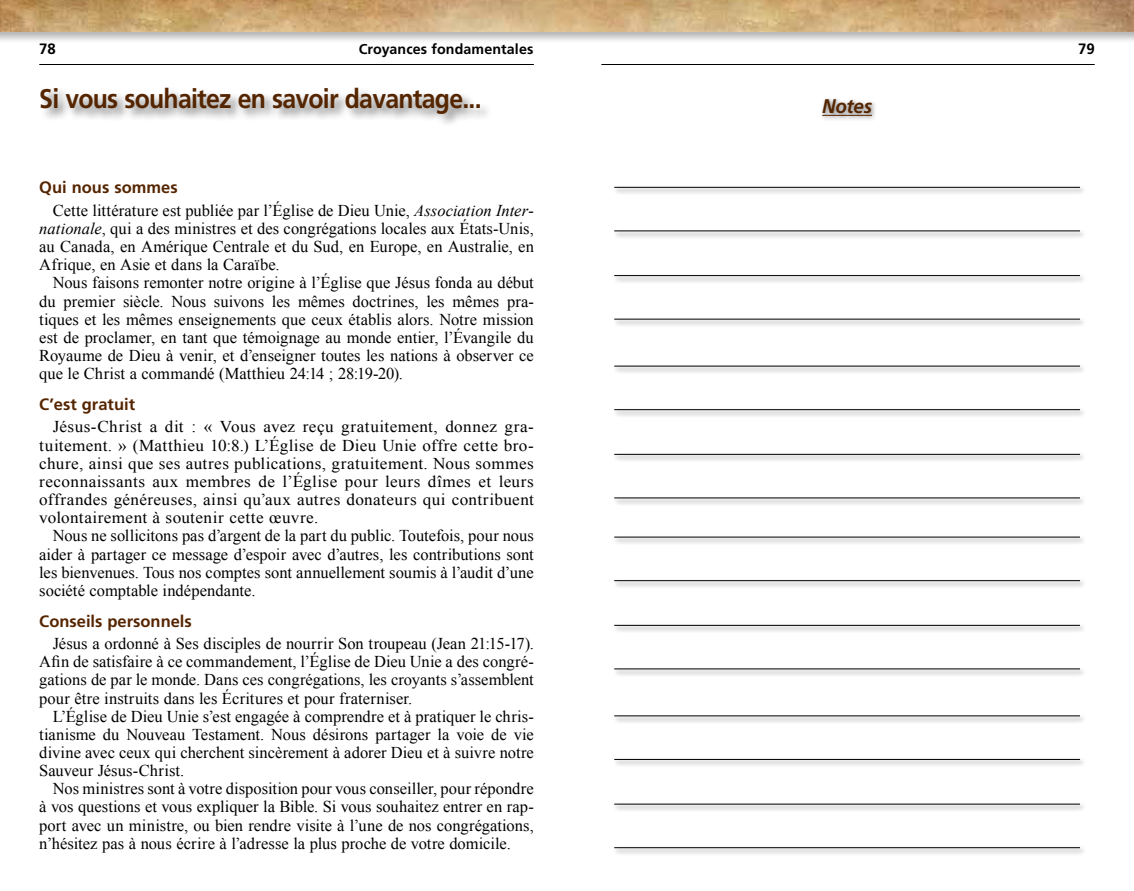
<style>
.page{position:relative;width:1134px;height:891px;background:#fff}
.page>*{position:absolute;margin:0;border:0;box-sizing:border-box;transform-origin:0 0}
.t1{font:700 27px "Frutiger";letter-spacing:-.03em;color:#552500;scale:.92 1}
.t2{font:italic 700 19.8px "Frutiger";letter-spacing:-.015em;color:#552500;scale:.95 1}
.t3{font:16.5px/18.1px "Times New Roman";letter-spacing:.005em;color:#000;text-align:justify}
.t4{font:16.5px/18.1px "Times New Roman";letter-spacing:.005em;color:#000;text-align:justify;scale:1.04 1}
.t5{font:700 16.5px "Frutiger";color:#552500}
.t6{font:700 15px "Frutiger";color:#000}
.t7{font:700 14.25px "Frutiger";letter-spacing:.01em;color:#000}
.s1{font-style:italic}
</style>
<div class="page">
<hr style="left:39px;top:64px;width:495px;height:1px;background:#000">
<hr style="left:601px;top:64px;width:494px;height:1px;background:#000">
<div style="left:0;top:0;width:1134px;height:44px;background:#000;opacity:.3"></div>
<img style="left:0;top:0;width:1134px;height:31px">
<div style="left:39px;top:87px;width:455px;height:41px;background:#000;opacity:.5"></div>
<div style="left:819px;top:97px;width:59px;height:25px;background:#000;opacity:.51"></div>
<hr style="left:822px;top:115px;width:50px;height:1px;background:#552500">
<div style="left:613px;top:185px;width:474px;height:11px;background:#000;opacity:.75"></div>
<hr style="left:614px;top:187px;width:466px;height:1px;background:#000">
<div style="left:613px;top:229px;width:474px;height:10px;background:#000;opacity:.75"></div>
<hr style="left:614px;top:231px;width:466px;height:1px;background:#000">
<div style="left:613px;top:274px;width:474px;height:10px;background:#000;opacity:.75"></div>
<hr style="left:614px;top:275px;width:466px;height:1px;background:#000">
<div style="left:613px;top:317px;width:474px;height:10px;background:#000;opacity:.75"></div>
<hr style="left:614px;top:319px;width:466px;height:1px;background:#000">
<div style="left:613px;top:364px;width:474px;height:10px;background:#000;opacity:.75"></div>
<hr style="left:614px;top:366px;width:466px;height:1px;background:#000">
<div style="left:613px;top:408px;width:474px;height:10px;background:#000;opacity:.75"></div>
<hr style="left:614px;top:409px;width:466px;height:1px;background:#000">
<div style="left:613px;top:452px;width:474px;height:11px;background:#000;opacity:.75"></div>
<hr style="left:614px;top:454px;width:466px;height:1px;background:#000">
<div style="left:613px;top:496px;width:474px;height:10px;background:#000;opacity:.75"></div>
<hr style="left:614px;top:498px;width:466px;height:1px;background:#000">
<div style="left:613px;top:535px;width:474px;height:10px;background:#000;opacity:.75"></div>
<hr style="left:614px;top:537px;width:466px;height:1px;background:#000">
<div style="left:613px;top:579px;width:474px;height:10px;background:#000;opacity:.75"></div>
<hr style="left:614px;top:580px;width:466px;height:1px;background:#000">
<div style="left:613px;top:623px;width:474px;height:11px;background:#000;opacity:.75"></div>
<hr style="left:614px;top:625px;width:466px;height:1px;background:#000">
<div style="left:613px;top:667px;width:474px;height:10px;background:#000;opacity:.75"></div>
<hr style="left:614px;top:669px;width:466px;height:1px;background:#000">
<div style="left:613px;top:714px;width:474px;height:10px;background:#000;opacity:.75"></div>
<hr style="left:614px;top:716px;width:466px;height:1px;background:#000">
<div style="left:613px;top:757px;width:474px;height:11px;background:#000;opacity:.75"></div>
<hr style="left:614px;top:759px;width:466px;height:1px;background:#000">
<div style="left:613px;top:802px;width:474px;height:10px;background:#000;opacity:.75"></div>
<hr style="left:614px;top:804px;width:466px;height:1px;background:#000">
<div style="left:613px;top:846px;width:474px;height:10px;background:#000;opacity:.75"></div>
<hr style="left:614px;top:847px;width:466px;height:1px;background:#000">
<p class="t6" style="left:39px;top:40px;width:18px">78</p>
<p class="t7" style="left:359px;top:41px;width:176px">Croyances fondamentales</p>
<p class="t6" style="left:1078px;top:40px;width:18px">79</p>
<h1 class="t1" style="left:39px;top:83px;width:482px">Si vous souhaitez en savoir davantage...</h1>
<p class="t2" style="left:822px;top:95px;width:54px">Notes</p>
<p class="t5" style="left:39px;top:178px;width:140px">Qui nous sommes</p>
<p class="t3" style="left:39px;top:201px;width:496px;text-indent:13px">Cette littérature est publiée par l’Église de Dieu Unie, <span class="s1">Association Inter&shy;nationale</span>, qui a des ministres et des congrégations locales aux États-Unis, au Canada, en Amérique Centrale et du Sud, en Europe, en Australie, en Afrique, en Asie et dans la Caraïbe.</p>
<p class="t3" style="left:39px;top:273px;width:496px;text-indent:13px">Nous faisons remonter notre origine à l’Église que Jésus fonda au début du premier siècle. Nous suivons les mêmes doctrines, les mêmes pra&shy;tiques et les mêmes enseignements que ceux établis alors. Notre mission est de proclamer, en tant que témoignage au monde entier, l’Évangile du Royaume de Dieu à venir, et d’enseigner toutes les nations à observer ce que le Christ a commandé (Matthieu 24:14 ; 28:19-20).</p>
<p class="t5" style="left:39px;top:395px;width:97px">C’est gratuit</p>
<p class="t4" style="left:39px;top:417px;width:477px;text-indent:14px">Jésus-Christ a dit : « Vous avez reçu gratuitement, donnez gra&shy;tuitement. » (Matthieu 10:8.) L’Église de Dieu Unie offre cette bro&shy;chure, ainsi que ses autres publications, gratuitement. Nous sommes reconnaissants aux membres de l’Église pour leurs dîmes et leurs offrandes généreuses, ainsi qu’aux autres donateurs qui contribuent volontairement à soutenir cette œuvre.</p>
<p class="t3" style="left:39px;top:526px;width:496px;text-indent:13px">Nous ne sollicitons pas d’argent de la part du public. Toutefois, pour nous aider à partager ce message d’espoir avec d’autres, les contributions sont les bienvenues. Tous nos comptes sont annuellement soumis à l’audit d’une société comptable indépendante.</p>
<p class="t5" style="left:39px;top:611px;width:154px">Conseils personnels</p>
<p class="t3" style="left:39px;top:634px;width:496px;text-indent:13px">Jésus a ordonné à Ses disciples de nourrir Son troupeau (Jean 21:15-17).<br>Afin de satisfaire à ce commandement, l’Église de Dieu Unie a des congré&shy;gations de par le monde. Dans ces congrégations, les croyants s’assemblent pour être instruits dans les Écritures et pour fraterniser.</p>
<p class="t3" style="left:39px;top:707px;width:496px;text-indent:13px">L’Église de Dieu Unie s’est engagée à comprendre et à pratiquer le chris&shy;tianisme du Nouveau Testament. Nous désirons partager la voie de vie divine avec ceux qui cherchent sincèrement à adorer Dieu et à suivre notre Sauveur Jésus-Christ.</p>
<p class="t3" style="left:39px;top:779px;width:496px;text-indent:13px">Nos ministres sont à votre disposition pour vous conseiller, pour répondre à vos questions et vous expliquer la Bible. Si vous souhaitez entrer en rap&shy;port avec un ministre, ou bien rendre visite à l’une de nos congrégations, n’hésitez pas à nous écrire à l’adresse la plus proche de votre domicile.</p>
</div>
